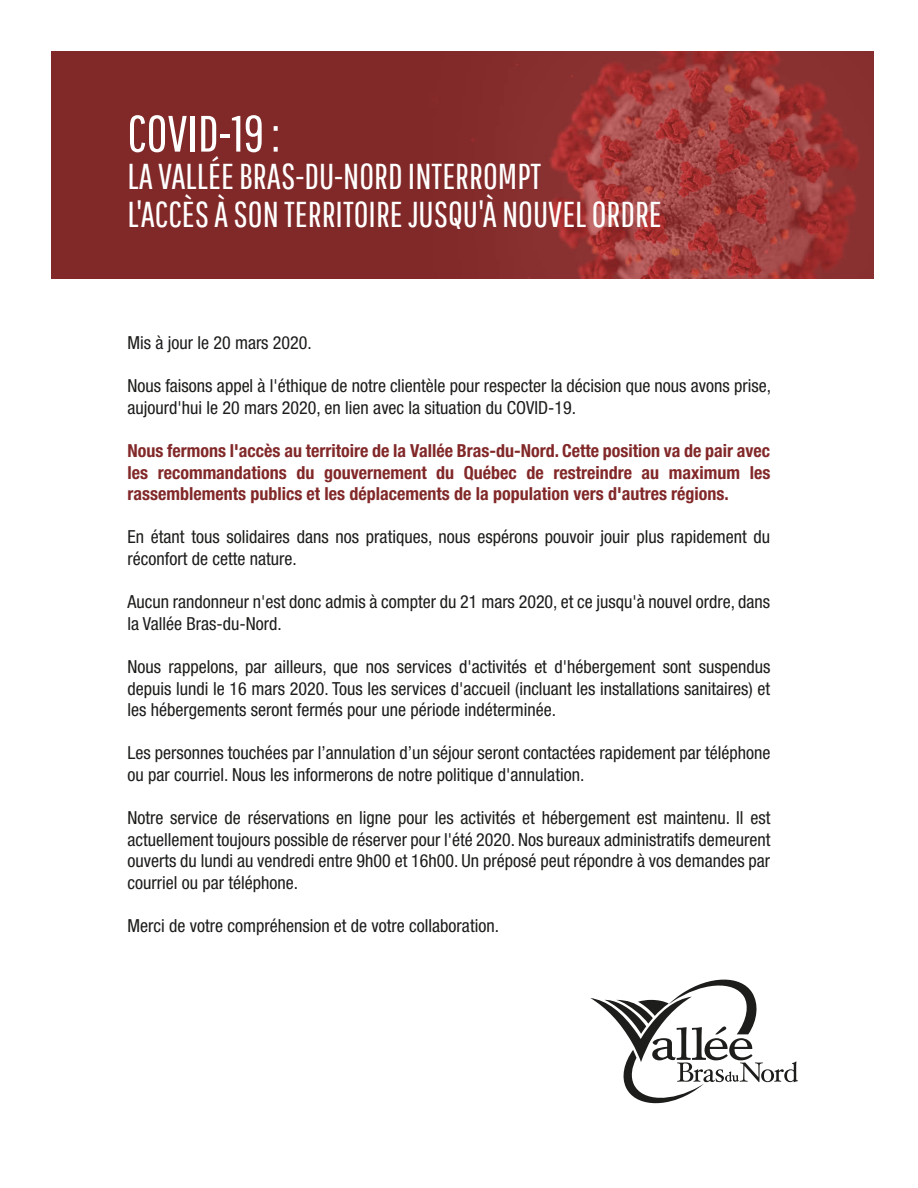
<style>
.page{position:relative;width:918px;height:1188px;background:#fff}
.page>*{position:absolute;margin:0;border:0;box-sizing:border-box;transform-origin:0 0}
.t1{font:51px "Pathway Gothic One";color:#fff}
.t2{font:36px/37.5px "Pathway Gothic One";color:#fff}
.t3{font:condensed 18px/21.6px "Helvetica Neue";color:#1d1d1b}
.t4{font:700 condensed 18px/21.6px "Helvetica Neue";color:#822829;text-align:justify}
</style>
<div class="page">
<img style="left:51px;top:51px;width:822px;height:228px">
<svg style="left:590px;top:979px;width:208px;height:125px"></svg>
<h1 class="t1" style="left:127px;top:103px;width:154px">COVID-19 :</h1>
<h2 class="t2" style="left:127px;top:157px;width:536px">LA VALLÉE BRAS-DU-NORD INTERROMPT<br>L'ACCÈS À SON TERRITOIRE JUSQU'À NOUVEL ORDRE</h2>
<p class="t3" style="left:127px;top:332px;width:186px">Mis à jour le 20 mars 2020.</p>
<p class="t3" style="left:127px;top:375px;width:645px">Nous faisons appel à l'éthique de notre clientèle pour respecter la décision que nous avons prise, aujourd'hui le 20 mars 2020, en lien avec la situation du COVID-19.</p>
<p class="t4" style="left:127px;top:440px;width:644px">Nous fermons l'accès au territoire de la Vallée Bras-du-Nord. Cette position va de pair avec les recommandations du gouvernement du Québec de restreindre au maximum les rassemblements publics et les déplacements de la population vers d'autres régions.</p>
<p class="t3" style="left:127px;top:526px;width:644px">En étant tous solidaires dans nos pratiques, nous espérons pouvoir jouir plus rapidement du réconfort de cette nature.</p>
<p class="t3" style="left:127px;top:591px;width:644px">Aucun randonneur n'est donc admis à compter du 21 mars 2020, et ce jusqu'à nouvel ordre, dans la Vallée Bras-du-Nord.</p>
<p class="t3" style="left:127px;top:656px;width:644px;text-align:justify">Nous rappelons, par ailleurs, que nos services d'activités et d'hébergement sont suspendus depuis lundi le 16 mars 2020. Tous les services d'accueil (incluant les installations sanitaires) et les hébergements seront fermés pour une période indéterminée.</p>
<p class="t3" style="left:127px;top:742px;width:644px">Les personnes touchées par l’annulation d’un séjour seront contactées rapidement par téléphone ou par courriel. Nous les informerons de notre politique d'annulation.</p>
<p class="t3" style="left:127px;top:807px;width:644px;text-align:justify">Notre service de réservations en ligne pour les activités et hébergement est maintenu. Il est actuellement toujours possible de réserver pour l'été 2020. Nos bureaux administratifs demeurent ouverts du lundi au vendredi entre 9h00 et 16h00. Un préposé peut répondre à vos demandes par courriel ou par téléphone.</p>
<p class="t3" style="left:127px;top:915px;width:373px">Merci de votre compréhension et de votre collaboration.</p>
</div>
